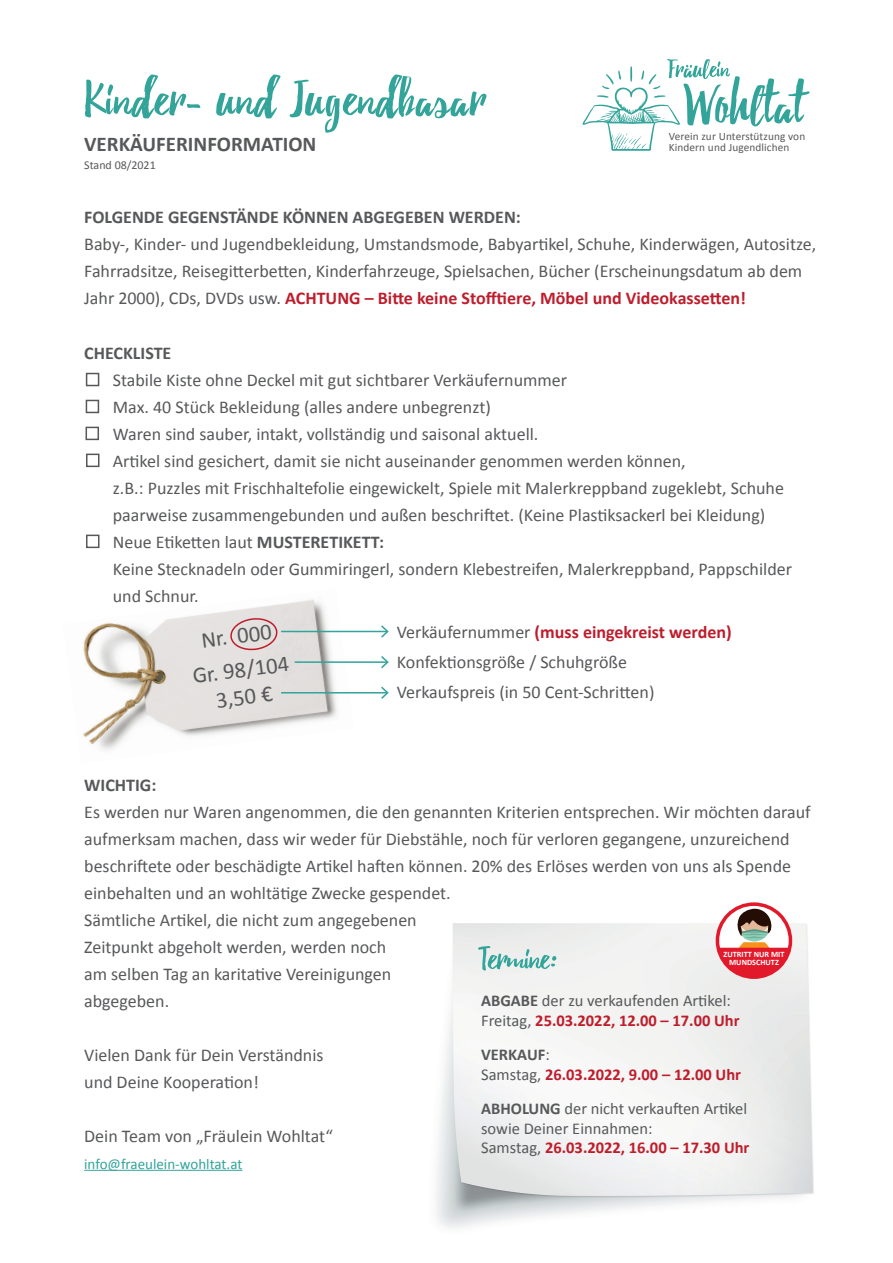
<style>
.page{position:relative;width:893px;height:1263px;background:#fff}
.page>*{position:absolute;margin:0;border:0;box-sizing:border-box;transform-origin:0 0}
.t1{font:22.65px/34px "Calibri";color:#57585a;text-align:center}
.t2{font:700 21px "Calibri";color:#57585a}
.t3{font:18px/27px "Calibri";color:#57585a}
.t4{font:700 18px "Calibri";color:#57585a}
.t5{font:16.5px/19.5px "Calibri";color:#57585a}
.t6{font:700 16.5px/19.5px "Calibri";color:#be1d2c}
.t7{font:15px "Calibri";color:#32a49a}
.t8{font:12px "Calibri";color:#57585a}
.t9{font:11.25px/11.2px "Calibri";letter-spacing:.01em;color:#57585a}
.t10{font:700 8.25px/8.6px "Calibri";color:#fff;text-align:center}
.s1{font-weight:700;color:#be1d2c}
.s2{font-weight:700}
.s3{color:#57585a}
.s4{font-weight:400;color:#57585a}
</style>
<div class="page">
<img style="left:83px;top:599px;width:271px;height:152px">
<svg style="left:228px;top:616px;width:50px;height:36px;background:#dfcdcd"></svg>
<hr style="left:281px;top:631px;width:106px;height:1px;background:#32a49a">
<svg style="left:381px;top:625px;width:8px;height:13px"></svg>
<hr style="left:295px;top:661px;width:92px;height:2px;background:#32a49a">
<svg style="left:381px;top:656px;width:8px;height:12px"></svg>
<hr style="left:281px;top:692px;width:106px;height:1px;background:#32a49a">
<svg style="left:381px;top:687px;width:8px;height:12px"></svg>
<img style="left:436px;top:923px;width:378px;height:305px">
<svg style="left:85px;top:74px;width:115px;height:45px"></svg>
<svg style="left:216px;top:74px;width:65px;height:45px"></svg>
<svg style="left:289px;top:74px;width:198px;height:59px"></svg>
<hr style="left:84px;top:1170px;width:158px;height:1px;background:#32a49a">
<svg style="left:582px;top:59px;width:228px;height:92px"></svg>
<svg style="left:478px;top:946px;width:78px;height:24px;background:#b8d9d6"></svg>
<div style="left:86px;top:373px;width:13px;height:13px;border:2px solid #57585a"></div>
<div style="left:86px;top:400px;width:13px;height:13px;border:2px solid #57585a"></div>
<div style="left:86px;top:427px;width:13px;height:13px;border:2px solid #57585a"></div>
<div style="left:86px;top:454px;width:13px;height:13px;border:2px solid #57585a"></div>
<div style="left:86px;top:535px;width:13px;height:13px;border:2px solid #57585a"></div>
<svg style="left:716px;top:902px;width:76px;height:77px"></svg>
<p class="t9" style="left:669px;top:130px;width:138px">Verein zur Unterstützung von<br>Kindern und Jugendlichen</p>
<p class="t2" style="left:84px;top:131px;width:234px">VERKÄUFERINFORMATION</p>
<p class="t8" style="left:84px;top:157px;width:73px">Stand 08/2021</p>
<p class="t4" style="left:84px;top:206px;width:438px">FOLGENDE GEGENSTÄNDE KÖNNEN ABGEGEBEN WERDEN:</p>
<p class="t3" style="left:84px;top:230px;width:734px">Baby-, Kinder- und Jugendbekleidung, Umstandsmode, Babyartikel, Schuhe, Kinderwägen, Autositze,<br>Fahrradsitze, Reisegitterbetten, Kinderfahrzeuge, Spielsachen, Bücher (Erscheinungsdatum ab dem<br>Jahr 2000), CDs, DVDs usw. <span class="s1">ACHTUNG – Bitte keine Stofftiere, Möbel und Videokassetten!</span></p>
<p class="t4" style="left:84px;top:341px;width:89px">CHECKLISTE</p>
<p class="t3" style="left:113px;top:365px;width:681px">Stabile Kiste ohne Deckel mit gut sichtbarer Verkäufernummer<br>Max. 40 Stück Bekleidung (alles andere unbegrenzt)<br>Waren sind sauber, intakt, vollständig und saisonal aktuell.<br>Artikel sind gesichert, damit sie nicht auseinander genommen werden können,<br>z.B.: Puzzles mit Frischhaltefolie eingewickelt, Spiele mit Malerkreppband zugeklebt, Schuhe paarweise zusammengebunden und außen beschriftet. (Keine Plastiksackerl bei Kleidung)<br>Neue Etiketten laut <span class="s2">MUSTERETIKETT:<br></span>Keine Stecknadeln oder Gummiringerl, sondern Klebestreifen, Malerkreppband, Pappschilder und Schnur.</p>
<p class="t1" style="left:186px;top:624px;width:99px;rotate:-7deg">Nr. 000<br>Gr. 98/104</p>
<p class="t1" style="left:214px;top:682px;width:58px;rotate:-7deg">3,50 €</p>
<p class="t3" style="left:397px;top:616px;width:336px;line-height:30px">Verkäufernummer <span class="s1">(muss eingekreist werden)<br></span>Konfektionsgröße / Schuhgröße<br>Verkaufspreis (in 50 Cent-Schritten)</p>
<p class="t4" style="left:84px;top:773px;width:74px">WICHTIG:</p>
<p class="t3" style="left:84px;top:797px;width:728px">Es werden nur Waren angenommen, die den genannten Kriterien entsprechen. Wir möchten darauf aufmerksam machen, dass wir weder für Diebstähle, noch für verloren gegangene, unzureichend beschriftete oder beschädigte Artikel haften können. 20% des Erlöses werden von uns als Spende einbehalten und an wohltätige Zwecke gespendet.<br>Sämtliche Artikel, die nicht zum angegebenen<br>Zeitpunkt abgeholt werden, werden noch<br>am selben Tag an karitative Vereinigungen<br>abgegeben.</p>
<p class="t3" style="left:84px;top:1040px;width:241px">Vielen Dank für Dein Verständnis und Deine Kooperation!</p>
<p class="t3" style="left:84px;top:1121px;width:250px">Dein Team von „Fräulein Wohltat“</p>
<p class="t7" style="left:84px;top:1154px;width:160px">info@fraeulein-wohltat.at</p>
<p class="t10" style="left:724px;top:949px;width:62px">ZUTRITT NUR MIT<br>MUNDSCHUTZ</p>
<p class="t5" style="left:481px;top:990px;width:260px"><span class="s2">ABGABE</span> der zu verkaufenden Artikel:<br>Freitag, <span class="s1">25.03.2022, 12.00 – 17.00 Uhr</span></p>
<p class="t6" style="left:481px;top:1044px;width:261px"><span class="s3">VERKAUF</span><span class="s4">:<br>Samstag,</span> 26.03.2022, 9.00 – 12.00 Uhr</p>
<p class="t5" style="left:481px;top:1098px;width:270px"><span class="s2">ABHOLUNG</span> der nicht verkauften Artikel sowie Deiner Einnahmen:<br>Samstag, <span class="s1">26.03.2022, 16.00 – 17.30 Uhr</span></p>
</div>
